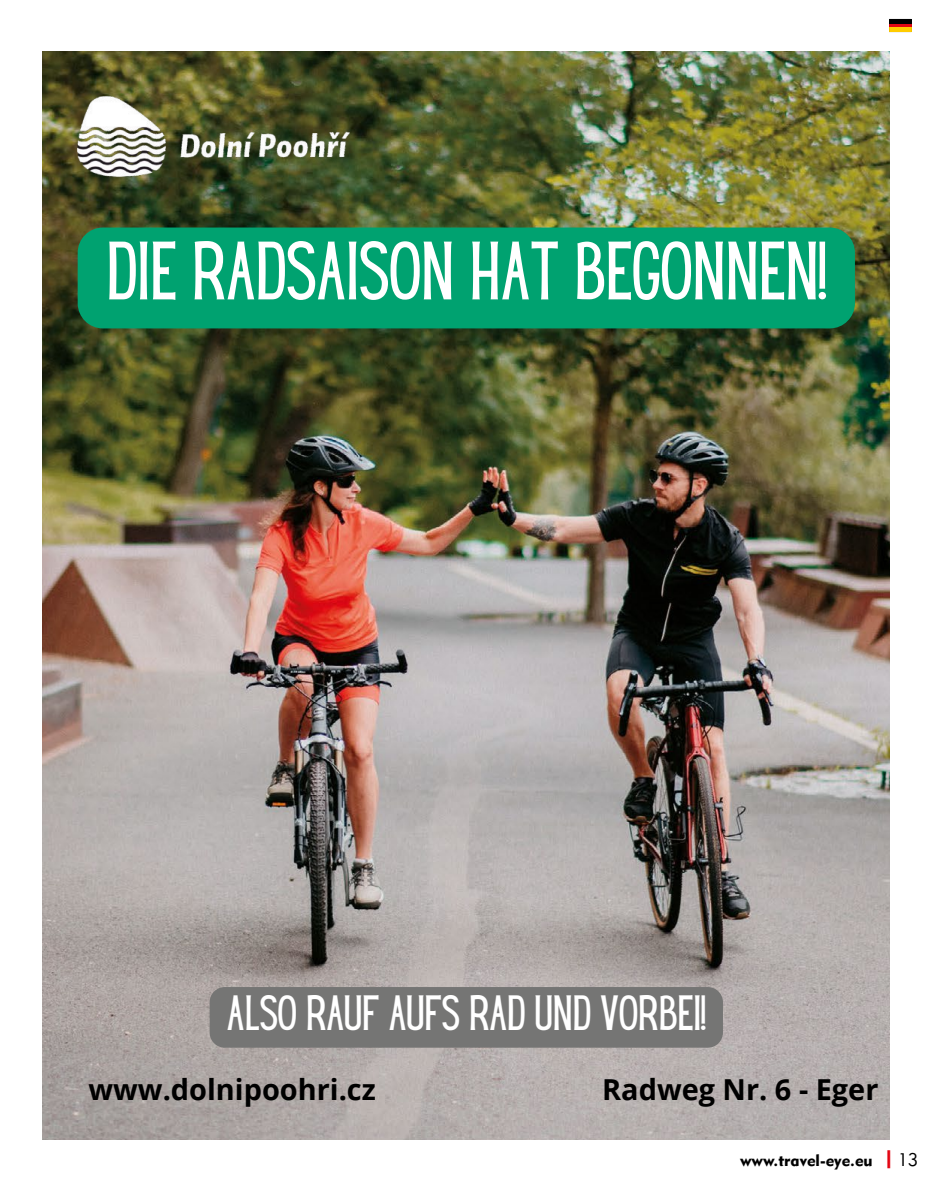
<style>
.page{position:relative;width:936px;height:1191px;background:#fff}
.page>*{position:absolute;margin:0;border:0;box-sizing:border-box;transform-origin:0 0}
.t1{font:72.15px "Hey Gotcha";color:#fff}
.t2{font:43.35px "Hey Gotcha";color:#fff}
.t3{font:700 28.8px "Open Sans";color:#000}
.t4{font:900 16.5px "Geometric 415";color:#000}
.s1{font-size:18px;color:#e30613}
.s2{font-weight:300;font-size:18px}
</style>
<div class="page">
<img style="left:43px;top:51px;width:846px;height:1089px">
<img style="left:69px;top:91px;width:289px;height:91px">
<div style="left:78px;top:227px;width:776px;height:101px;background:#00a270;border-radius:25px"></div>
<div style="left:210px;top:987px;width:513px;height:60px;background:#757574;border-radius:15px"></div>
<svg style="left:889px;top:19px;width:22px;height:13px"></svg>
<p class="t1" style="left:106px;top:228px;width:721px">DIE RADSAISON HAT BEGONNEN!</p>
<p class="t2" style="left:227px;top:987px;width:480px">ALSO RAUF AUFS RAD UND VORBEI!</p>
<p class="t3" style="left:88px;top:1069px;width:289px">www.dolnipoohri.cz</p>
<p class="t3" style="left:602px;top:1069px;width:278px">Radweg Nr. 6 - Eger</p>
<p class="t4" style="left:740px;top:1150px;width:180px">www.travel-eye.eu <span class="s1">|</span><span class="s2">13</span></p>
</div>
